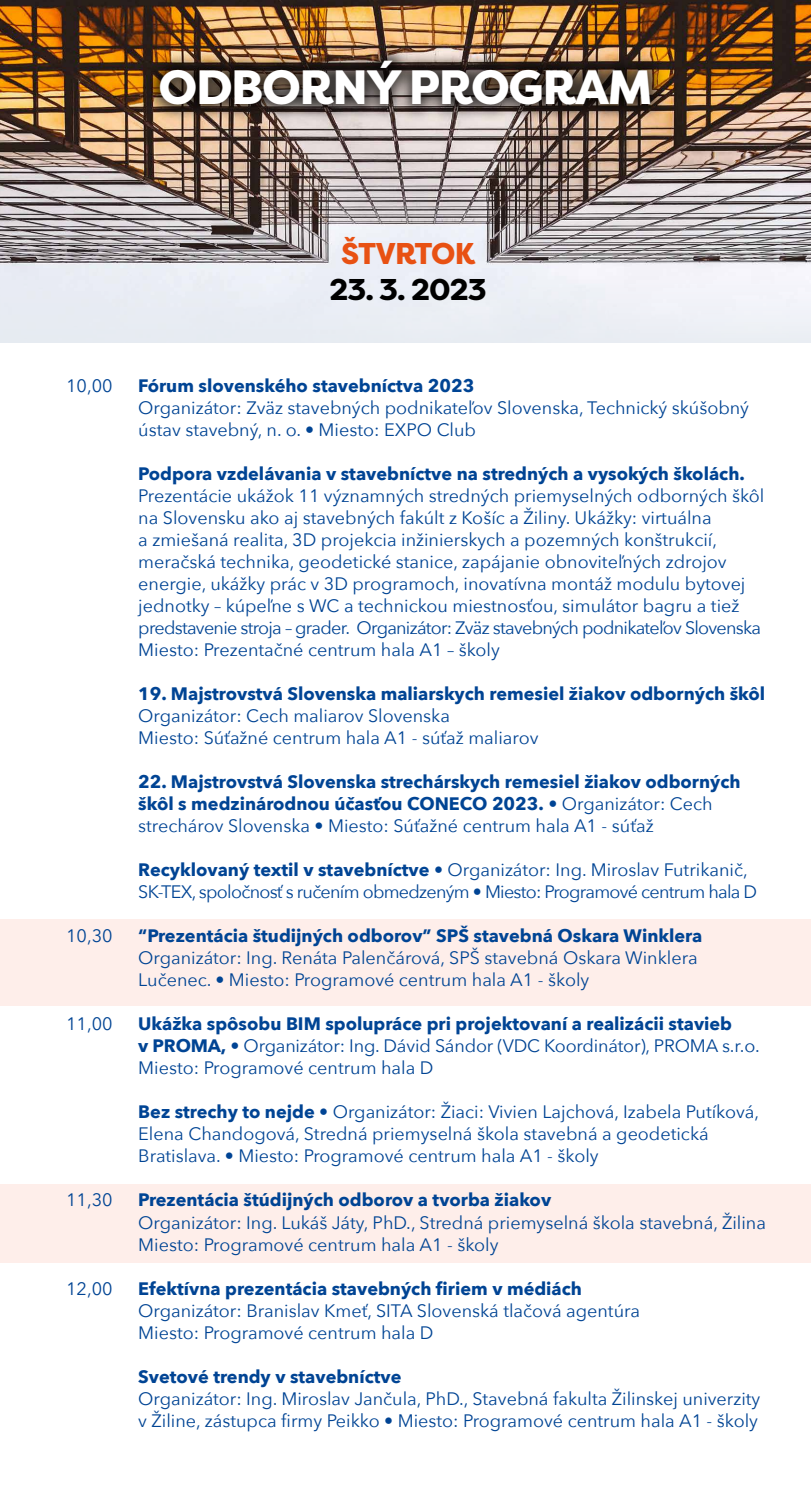
<style>
.page{position:relative;width:811px;height:1486px;background:#fff}
.page>*{position:absolute;margin:0;border:0;box-sizing:border-box;transform-origin:0 0}
.t1{font:800 48px "Filson Pro";letter-spacing:-.03em;color:#fff}
.t2{font:800 30px "Filson Pro";letter-spacing:-.03em;color:#000}
.t3{font:800 30px "Filson Pro";letter-spacing:-.035em;color:#e85113}
.t4{font:18px/22px "Avenir Next";color:#004494}
.t5{font:700 18px/22px "Avenir Next";color:#004494}
.t6{font:18px/22px "Avenir Next";letter-spacing:-.04em;color:#004494}
.s1{font-weight:400}
.s2{font-weight:700}
</style>
<div class="page">
<div style="left:0;top:918px;width:810px;height:86px;background:#feeeea"></div>
<div style="left:0;top:1183px;width:810px;height:79px;background:#feeeea"></div>
<img style="left:0;top:0;width:810px;height:342px">
<div style="left:142px;top:43px;width:525px;height:80px;background:#000;opacity:.75"></div>
<h1 class="t1" style="left:158px;top:57px;width:495px">ODBORNÝ PROGRAM</h1>
<h2 class="t3" style="left:341px;top:235px;width:136px">ŠTVRTOK</h2>
<h2 class="t2" style="left:329px;top:271px;width:159px">23. 3. 2023</h2>
<p class="t4" style="left:66px;top:374px;width:48px">10,00</p>
<p class="t5" style="left:138px;top:374px;width:337px">Fórum slovenského stavebníctva 2023</p>
<p class="t4" style="left:138px;top:396px;width:612px">Organizátor: Zväz stavebných podnikateľov Slovenska, Technický skúšobný ústav stavebný, n. o. • Miesto: EXPO Club</p>
<p class="t5" style="left:138px;top:462px;width:607px">Podpora vzdelávania v stavebníctve na stredných a vysokých školách.</p>
<p class="t4" style="left:138px;top:484px;width:627px">Prezentácie ukážok 11 významných stredných priemyselných odborných škôl na Slovensku ako aj stavebných fakúlt z Košíc a Žiliny. Ukážky: virtuálna<br>a zmiešaná realita, 3D projekcia inžinierskych a pozemných konštrukcií, meračská technika, geodetické stanice, zapájanie obnoviteľných zdrojov energie, ukážky prác v 3D programoch, inovatívna montáž modulu bytovej jednotky – kúpeľne s WC a technickou miestnosťou, simulátor bagru a tiež predstavenie stroja – grader. Organizátor: Zväz stavebných podnikateľov Slovenska Miesto: Prezentačné centrum hala A1 – školy</p>
<p class="t5" style="left:138px;top:682px;width:628px">19. Majstrovstvá Slovenska maliarskych remesiel žiakov odborných škôl</p>
<p class="t4" style="left:138px;top:704px;width:401px">Organizátor: Cech maliarov Slovenska<br>Miesto: Súťažné centrum hala A1 - súťaž maliarov</p>
<p class="t5" style="left:138px;top:770px;width:603px">22. Majstrovstvá Slovenska strechárskych remesiel žiakov odborných škôl s medzinárodnou účasťou CONECO 2023. <span class="s1">• Organizátor: Cech strechárov Slovenska • Miesto: Súťažné centrum hala A1 - súťaž</span></p>
<p class="t6" style="left:138px;top:858px;width:620px"><span class="s2">Recyklovaný textil v stavebníctve</span> • Organizátor: Ing. Miroslav Futrikanič,<br>SK-TEX, spoločnosť s ručením obmedzeným • Miesto: Programové centrum hala D</p>
<p class="t4" style="left:66px;top:924px;width:48px">10,30</p>
<p class="t5" style="left:138px;top:924px;width:565px">“Prezentácia študijných odborov” SPŠ stavebná Oskara Winklera</p>
<p class="t4" style="left:138px;top:946px;width:560px">Organizátor: Ing. Renáta Palenčárová, SPŠ stavebná Oskara Winklera<br>Lučenec. • Miesto: Programové centrum hala A1 - školy</p>
<p class="t4" style="left:66px;top:1012px;width:48px">11,00</p>
<p class="t4" style="left:138px;top:1012px;width:622px"><span class="s2">Ukážka spôsobu BIM spolupráce pri projektovaní a realizácii stavieb<br>v PROMA,</span> • Organizátor: Ing. Dávid Sándor (VDC Koordinátor), PROMA s.r.o.<br>Miesto: Programové centrum hala D</p>
<p class="t4" style="left:138px;top:1100px;width:622px"><span class="s2">Bez strechy to nejde</span> • Organizátor: Žiaci: Vivien Lajchová, Izabela Putíková,<br>Elena Chandogová, Stredná priemyselná škola stavebná a geodetická<br>Bratislava. • Miesto: Programové centrum hala A1 - školy</p>
<p class="t4" style="left:66px;top:1188px;width:48px">11,30</p>
<p class="t5" style="left:138px;top:1188px;width:414px">Prezentácia štúdijných odborov a tvorba žiakov</p>
<p class="t4" style="left:138px;top:1210px;width:629px">Organizátor: Ing. Lukáš Játy, PhD., Stredná priemyselná škola stavebná, Žilina<br>Miesto: Programové centrum hala A1 - školy</p>
<p class="t4" style="left:66px;top:1276px;width:48px">12,00</p>
<p class="t5" style="left:138px;top:1276px;width:445px">Efektívna prezentácia stavebných firiem v médiách</p>
<p class="t4" style="left:138px;top:1298px;width:503px">Organizátor: Branislav Kmeť, SITA Slovenská tlačová agentúra<br>Miesto: Programové centrum hala D</p>
<p class="t5" style="left:138px;top:1364px;width:264px">Svetové trendy v stavebníctve</p>
<p class="t4" style="left:138px;top:1386px;width:623px">Organizátor: Ing. Miroslav Jančula, PhD., Stavebná fakulta Žilinskej univerzity v Žiline, zástupca firmy Peikko • Miesto: Programové centrum hala A1 - školy</p>
</div>
